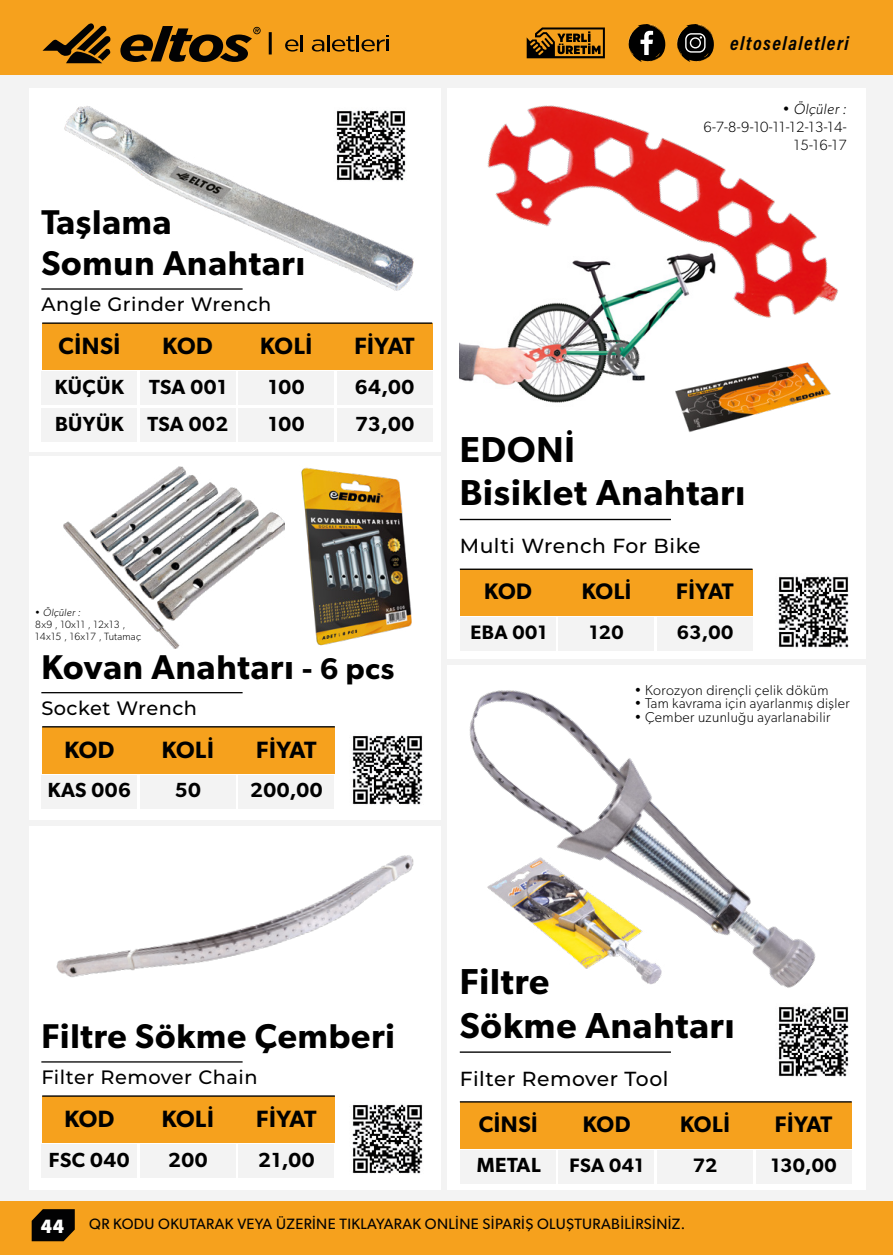
<style>
.page{position:relative;width:893px;height:1255px;background:#fff}
.page>*{position:absolute;margin:0;border:0;box-sizing:border-box;transform-origin:0 0}
.t1{font:600 36.15px/43.3px "Gibson";letter-spacing:.025em;color:#000}
.t2{font:600 34.35px/41.2px "Gibson";letter-spacing:.025em;color:#000}
.t3{font:600 23.55px "Gibson";letter-spacing:.025em;color:#000}
.t4{font:600 22.5px "Gibson";letter-spacing:.025em;color:#000}
.t5{font:600 20.4px/36.9px "Gibson";letter-spacing:.025em;color:#000}
.t6{font:500 20.25px "Montserrat";letter-spacing:.025em;color:#000}
.t7{font:600 19.5px "Gibson";letter-spacing:.025em;color:#000}
.t8{font:19.5px "Acumin Variable Concept";letter-spacing:.075em;color:#020203}
.t9{font:500 19.35px "Montserrat";letter-spacing:.025em;color:#000}
.t10{font:15px "Gibson";letter-spacing:.025em;color:#020203}
.t11{font:300 14.85px/18px "Gibson";letter-spacing:.025em;color:#000;text-align:right}
.t12{font:italic 300 14.85px "Gibson";letter-spacing:.025em;color:#000}
.t13{font:300 14.25px "Gibson";letter-spacing:.025em;color:#000}
.t14{font:300 10.5px/12px "Gibson";letter-spacing:.025em;color:#000}
.t15{font:italic 300 10.5px "Gibson";letter-spacing:.025em;color:#000}
.s1{font-size:30px}
.s2{font-family:"Source Sans Variable";font-size:21px;color:#fff}
</style>
<div class="page">
<div style="left:0;top:74px;width:893px;height:1180px;background:#f3f3f3"></div>
<div style="left:0;top:1201px;width:893px;height:53px;background:#f6a11d"></div>
<div style="left:0;top:0;width:893px;height:74px;background:#f6a11d"></div>
<svg style="left:32px;top:1209px;width:43px;height:32px"></svg>
<svg style="left:285px;top:35px;width:18px;height:17px"></svg>
<svg style="left:312px;top:39px;width:12px;height:13px"></svg>
<hr style="left:327px;top:35px;width:3px;height:16px;background:#020203">
<svg style="left:332px;top:35px;width:57px;height:17px"></svg>
<svg style="left:43px;top:23px;width:68px;height:40px"></svg>
<svg style="left:120px;top:26px;width:141px;height:36px"></svg>
<hr style="left:269px;top:32px;width:3px;height:22px;background:#020203">
<svg style="left:677px;top:24px;width:37px;height:38px"></svg>
<svg style="left:628px;top:24px;width:38px;height:38px"></svg>
<svg style="left:527px;top:27px;width:78px;height:31px"></svg>
<div style="left:29px;top:825px;width:412px;height:364px;background:#fff"></div>
<hr style="left:41px;top:1061px;width:202px;height:1px;background:#000">
<div style="left:42px;top:1096px;width:293px;height:46px;background:#f6a11d"></div>
<hr style="left:42px;top:1095px;width:293px;height:1px;background:#000">
<div style="left:41px;top:1144px;width:96px;height:33px;background:#f3f3f3"></div>
<div style="left:140px;top:1144px;width:95px;height:33px;background:#f3f3f3"></div>
<div style="left:239px;top:1144px;width:95px;height:33px;background:#f3f3f3"></div>
<img style="left:352px;top:1104px;width:71px;height:70px">
<img style="left:56px;top:855px;width:358px;height:123px">
<div style="left:29px;top:88px;width:412px;height:363px;background:#fff"></div>
<hr style="left:41px;top:288px;width:202px;height:2px;background:#000">
<div style="left:42px;top:323px;width:390px;height:46px;background:#f6a11d"></div>
<hr style="left:42px;top:322px;width:390px;height:2px;background:#000">
<div style="left:41px;top:372px;width:96px;height:33px;background:#f3f3f3"></div>
<div style="left:140px;top:372px;width:95px;height:33px;background:#f3f3f3"></div>
<div style="left:239px;top:372px;width:95px;height:33px;background:#f3f3f3"></div>
<div style="left:41px;top:408px;width:96px;height:34px;background:#f3f3f3"></div>
<div style="left:140px;top:408px;width:95px;height:34px;background:#f3f3f3"></div>
<div style="left:239px;top:408px;width:95px;height:34px;background:#f3f3f3"></div>
<div style="left:337px;top:372px;width:95px;height:33px;background:#f3f3f3"></div>
<div style="left:337px;top:408px;width:95px;height:34px;background:#f3f3f3"></div>
<img style="left:59px;top:106px;width:355px;height:185px">
<div style="left:29px;top:456px;width:412px;height:364px;background:#fff"></div>
<hr style="left:41px;top:692px;width:202px;height:1px;background:#000">
<div style="left:42px;top:727px;width:293px;height:46px;background:#f6a11d"></div>
<hr style="left:42px;top:726px;width:293px;height:1px;background:#000">
<div style="left:41px;top:775px;width:96px;height:33px;background:#f3f3f3"></div>
<div style="left:140px;top:775px;width:95px;height:33px;background:#f3f3f3"></div>
<div style="left:239px;top:775px;width:95px;height:33px;background:#f3f3f3"></div>
<img style="left:352px;top:735px;width:71px;height:70px">
<img style="left:64px;top:466px;width:220px;height:182px">
<img style="left:301px;top:467px;width:111px;height:179px">
<div style="left:447px;top:88px;width:419px;height:570px;background:#fff"></div>
<hr style="left:460px;top:519px;width:211px;height:1px;background:#000">
<div style="left:460px;top:569px;width:292px;height:46px;background:#f6a11d"></div>
<hr style="left:460px;top:568px;width:292px;height:2px;background:#000">
<div style="left:460px;top:618px;width:95px;height:33px;background:#f3f3f3"></div>
<div style="left:558px;top:618px;width:96px;height:33px;background:#f3f3f3"></div>
<div style="left:657px;top:618px;width:96px;height:33px;background:#f3f3f3"></div>
<img style="left:778px;top:576px;width:71px;height:72px">
<img style="left:487px;top:105px;width:351px;height:213px">
<img style="left:460px;top:250px;width:262px;height:153px">
<img style="left:673px;top:360px;width:158px;height:72px">
<div style="left:447px;top:664px;width:419px;height:525px;background:#fff"></div>
<img style="left:469px;top:690px;width:347px;height:298px">
<hr style="left:460px;top:1051px;width:211px;height:1px;background:#000">
<div style="left:460px;top:1101px;width:392px;height:47px;background:#f6a11d"></div>
<hr style="left:460px;top:1101px;width:392px;height:1px;background:#000">
<div style="left:460px;top:1150px;width:95px;height:33px;background:#f3f3f3"></div>
<div style="left:558px;top:1150px;width:96px;height:33px;background:#f3f3f3"></div>
<div style="left:657px;top:1150px;width:96px;height:33px;background:#f3f3f3"></div>
<div style="left:756px;top:1150px;width:95px;height:33px;background:#f3f3f3"></div>
<img style="left:778px;top:1006px;width:71px;height:71px">
<img style="left:485px;top:856px;width:179px;height:130px">
<h3 class="t8" style="left:730px;top:30px;width:120px">eltoselaletleri</h3>
<h2 class="t2" style="left:41px;top:200px;width:265px">Taşlama<br>Somun Anahtarı</h2>
<h3 class="t9" style="left:41px;top:291px;width:232px">Angle Grinder Wrench</h3>
<h3 class="t3" style="left:58px;top:331px;width:64px">CİNSİ</h3>
<h3 class="t3" style="left:163px;top:331px;width:52px">KOD</h3>
<h3 class="t3" style="left:260px;top:331px;width:54px">KOLİ</h3>
<h3 class="t5" style="left:55px;top:368px;width:173px">KÜÇÜK TSA 001</h3>
<h3 class="t5" style="left:268px;top:368px;width:38px">100</h3>
<h3 class="t5" style="left:55px;top:404px;width:175px">BÜYÜK TSA 002</h3>
<h3 class="t5" style="left:268px;top:404px;width:38px">100</h3>
<h3 class="t3" style="left:354px;top:331px;width:62px">FİYAT</h3>
<h3 class="t5" style="left:355px;top:368px;width:61px">64,00<br>73,00</h3>
<p class="t15" style="left:35px;top:606px;width:47px">• Ölçüler :</p>
<p class="t14" style="left:35px;top:618px;width:107px">8x9 , 10x11 , 12x13 ,<br>14x15 , 16x17 , Tutamaç</p>
<h2 class="t2" style="left:41px;top:645px;width:354px">Kovan Anahtarı <span class="s1">- 6 pcs</span></h2>
<h3 class="t9" style="left:41px;top:694px;width:157px">Socket Wrench</h3>
<h3 class="t3" style="left:64px;top:735px;width:52px">KOD</h3>
<h3 class="t3" style="left:162px;top:735px;width:54px">KOLİ</h3>
<h3 class="t3" style="left:256px;top:735px;width:62px">FİYAT</h3>
<h3 class="t5" style="left:48px;top:771px;width:84px">KAS 006</h3>
<h3 class="t5" style="left:175px;top:771px;width:28px">50</h3>
<h3 class="t5" style="left:250px;top:771px;width:74px">200,00</h3>
<p class="t12" style="left:783px;top:100px;width:66px">• Ölçüler :</p>
<p class="t11" style="left:703px;top:117px;width:145px">6-7-8-9-10-11-12-13-14-<br>15-16-17</p>
<h1 class="t1" style="left:460px;top:426px;width:287px">EDONİ<br>Bisiklet Anahtarı</h1>
<h3 class="t6" style="left:460px;top:532px;width:242px">Multi Wrench For Bike</h3>
<h3 class="t4" style="left:484px;top:578px;width:49px">KOD</h3>
<h3 class="t4" style="left:582px;top:578px;width:51px">KOLİ</h3>
<h3 class="t4" style="left:676px;top:578px;width:59px">FİYAT</h3>
<h3 class="t7" style="left:470px;top:620px;width:78px">EBA 001</h3>
<h3 class="t7" style="left:589px;top:620px;width:36px">120</h3>
<h3 class="t7" style="left:677px;top:620px;width:58px">63,00</h3>
<p class="t13" style="left:634px;top:681px;width:196px">• Korozyon dirençli çelik döküm</p>
<p class="t13" style="left:634px;top:694px;width:217px">• Tam kavrama için ayarlanmış dişler</p>
<p class="t13" style="left:634px;top:708px;width:197px">• Çember uzunluğu ayarlanabilir</p>
<h2 class="t2" style="left:41px;top:1014px;width:355px">Filtre Sökme Çemberi</h2>
<h3 class="t9" style="left:41px;top:1063px;width:218px">Filter Remover Chain</h3>
<h3 class="t3" style="left:64px;top:1104px;width:52px">KOD</h3>
<h3 class="t3" style="left:162px;top:1104px;width:54px">KOLİ</h3>
<h3 class="t3" style="left:256px;top:1104px;width:62px">FİYAT</h3>
<h3 class="t5" style="left:49px;top:1140px;width:82px">FSC 040</h3>
<h3 class="t5" style="left:168px;top:1140px;width:41px">200</h3>
<h3 class="t5" style="left:258px;top:1140px;width:58px">21,00</h3>
<h1 class="t1" style="left:460px;top:959px;width:276px">Filtre<br>Sökme Anahtarı</h1>
<h3 class="t6" style="left:460px;top:1064px;width:210px">Filter Remover Tool</h3>
<h3 class="t4" style="left:479px;top:1110px;width:61px">CİNSİ</h3>
<h3 class="t4" style="left:583px;top:1110px;width:49px">KOD</h3>
<h3 class="t4" style="left:680px;top:1110px;width:51px">KOLİ</h3>
<h3 class="t4" style="left:775px;top:1110px;width:59px">FİYAT</h3>
<h3 class="t5" style="left:477px;top:1146px;width:65px">METAL</h3>
<h3 class="t7" style="left:569px;top:1153px;width:76px">FSA 041</h3>
<h3 class="t7" style="left:693px;top:1153px;width:26px">72</h3>
<h3 class="t7" style="left:771px;top:1153px;width:67px">130,00</h3>
<p class="t10" style="left:41px;top:1215px;width:646px"><span class="s2">44</span> QR KODU OKUTARAK VEYA ÜZERİNE TIKLAYARAK ONLİNE SİPARİŞ OLUŞTURABİLİRSİNİZ.</p>
</div>
